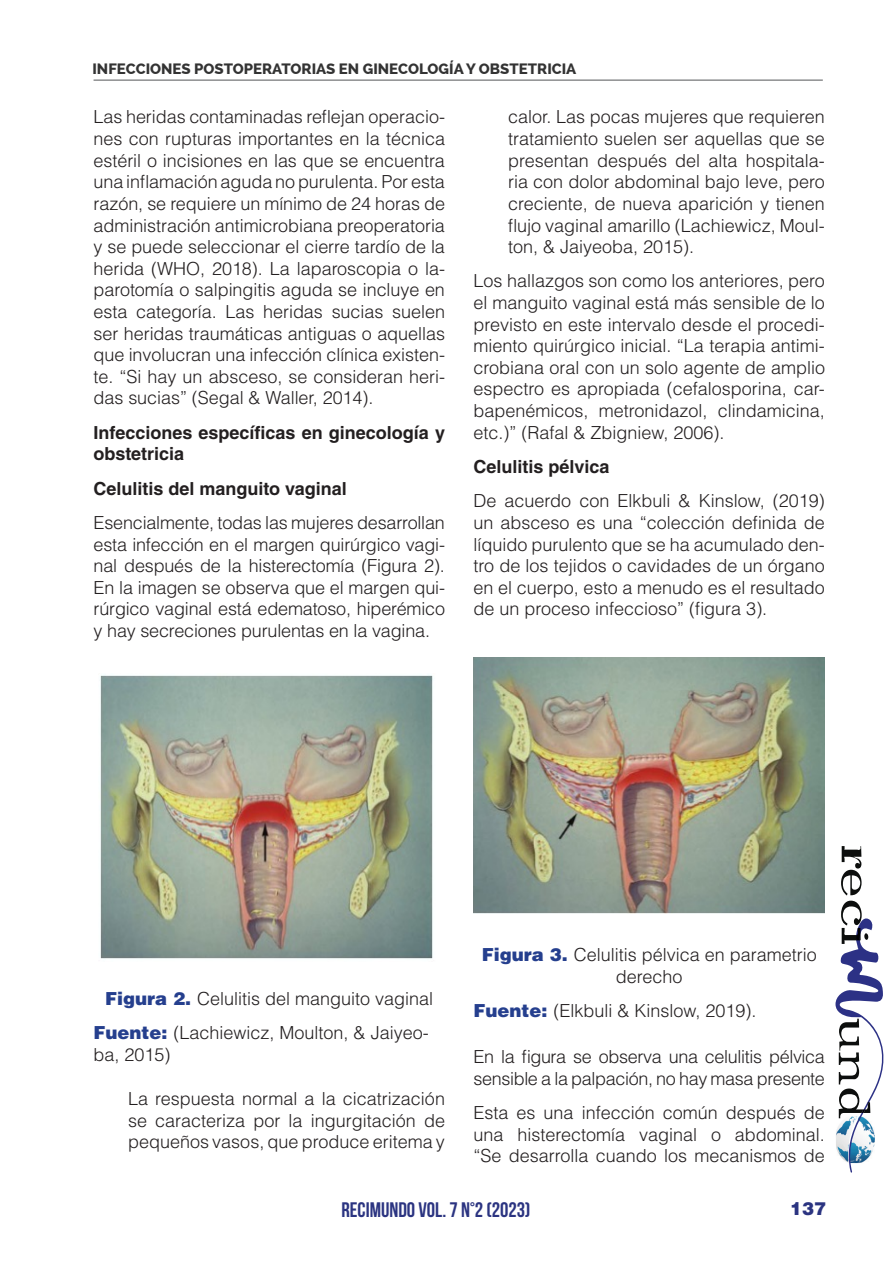
<style>
.page{position:relative;width:893px;height:1263px;background:#fff}
.page>*{position:absolute;margin:0;border:0;box-sizing:border-box;transform-origin:0 0}
.t1{font:700 21px "Bebas Neue";color:#2b3481}
.t2{font:300 18px/21.6px "Helvetica LT Std";color:#231f20;text-align:justify}
.t3{font:700 18px/21.6px "Helvetica LT Std";color:#231f20}
.t4{font:300 18px/21.6px "Helvetica LT Std";letter-spacing:-.02em;color:#231f20}
.t5{font:900 18px "Helvetica LT Std";color:#2b3481}
.t6{font:800 15px "Raleway";color:#333}
.s1{font-weight:900;color:#253f8e}
</style>
<div class="page">
<hr style="left:94px;top:80px;width:729px;height:1px;background:#545557">
<svg style="left:841px;top:846px;width:20px;height:49px"></svg>
<svg style="left:835px;top:901px;width:49px;height:272px"></svg>
<img style="left:100px;top:675px;width:333px;height:284px">
<img style="left:473px;top:657px;width:352px;height:256px">
<p class="t6" style="left:92px;top:60px;width:485px">INFECCIONES POSTOPERATORIAS EN GINECOLOGÍA Y OBSTETRICIA</p>
<p class="t2" style="left:94px;top:106px;width:353px">Las heridas contaminadas reflejan operacio&shy;nes con rupturas importantes en la técnica estéril o incisiones en las que se encuentra una inflamación aguda no purulenta. Por esta razón, se requiere un mínimo de 24 horas de administración antimicrobiana preoperatoria y se puede seleccionar el cierre tardío de la herida (WHO, 2018). La laparoscopia o la&shy;parotomía o salpingitis aguda se incluye en esta categoría. Las heridas sucias suelen ser heridas traumáticas antiguas o aquellas que involucran una infección clínica existen&shy;te. “Si hay un absceso, se consideran heri&shy;das sucias” (Segal &amp; Waller, 2014).</p>
<p class="t3" style="left:94px;top:421px;width:353px">Infecciones específicas en ginecología y obstetricia</p>
<p class="t3" style="left:94px;top:477px;width:255px">Celulitis del manguito vaginal</p>
<p class="t2" style="left:94px;top:512px;width:353px">Esencialmente, todas las mujeres desarrollan esta infección en el margen quirúrgico vagi&shy;nal después de la histerectomía (Figura 2).<br>En la imagen se observa que el margen qui&shy;rúrgico vaginal está edematoso, hiperémico y hay secreciones purulentas en la vagina.</p>
<p class="t2" style="left:508px;top:106px;width:318px">calor. Las pocas mujeres que requieren tratamiento suelen ser aquellas que se presentan después del alta hospitala&shy;ria con dolor abdominal bajo leve, pero creciente, de nueva aparición y tienen flujo vaginal amarillo (Lachiewicz, Moul&shy;ton, &amp; Jaiyeoba, 2015).</p>
<p class="t2" style="left:473px;top:270px;width:353px">Los hallazgos son como los anteriores, pero el manguito vaginal está más sensible de lo previsto en este intervalo desde el procedi&shy;miento quirúrgico inicial. “La terapia antimi&shy;crobiana oral con un solo agente de amplio espectro es apropiada (cefalosporina, car&shy;bapenémicos, metronidazol, clindamicina, etc.)” (Rafal &amp; Zbigniew, 2006).</p>
<p class="t3" style="left:473px;top:456px;width:138px">Celulitis pélvica</p>
<p class="t2" style="left:473px;top:490px;width:353px">De acuerdo con Elkbuli &amp; Kinslow, (2019) un absceso es una “colección definida de líquido purulento que se ha acumulado den&shy;tro de los tejidos o cavidades de un órgano en el cuerpo, esto a menudo es el resultado de un proceso infeccioso” (figura 3).</p>
<p class="t2" style="left:105px;top:987px;width:330px"><span class="s1">Figura 2.</span> Celulitis del manguito vaginal</p>
<p class="t2" style="left:94px;top:1022px;width:337px"><span class="s1">Fuente:</span> (Lachiewicz, Moulton, &amp; Jaiyeo&shy;ba, 2015)</p>
<p class="t2" style="left:128px;top:1088px;width:318px">La respuesta normal a la cicatrización se caracteriza por la ingurgitación de pequeños vasos, que produce eritema y</p>
<p class="t2" style="left:482px;top:944px;width:337px;text-align:center"><span class="s1">Figura 3.</span> Celulitis pélvica en parametrio derecho</p>
<p class="t2" style="left:473px;top:1000px;width:285px"><span class="s1">Fuente:</span> (Elkbuli &amp; Kinslow, 2019).</p>
<p class="t4" style="left:473px;top:1046px;width:353px">En la figura se observa una celulitis pélvica sensible a la palpación, no hay masa presente</p>
<p class="t2" style="left:473px;top:1102px;width:353px">Esta es una infección común después de una histerectomía vaginal o abdominal. “Se desarrolla cuando los mecanismos de</p>
<p class="t1" style="left:341px;top:1198px;width:190px">RECIMUNDO VOL. 7 N°2 (2023)</p>
<p class="t5" style="left:790px;top:1197px;width:38px">137</p>
</div>
